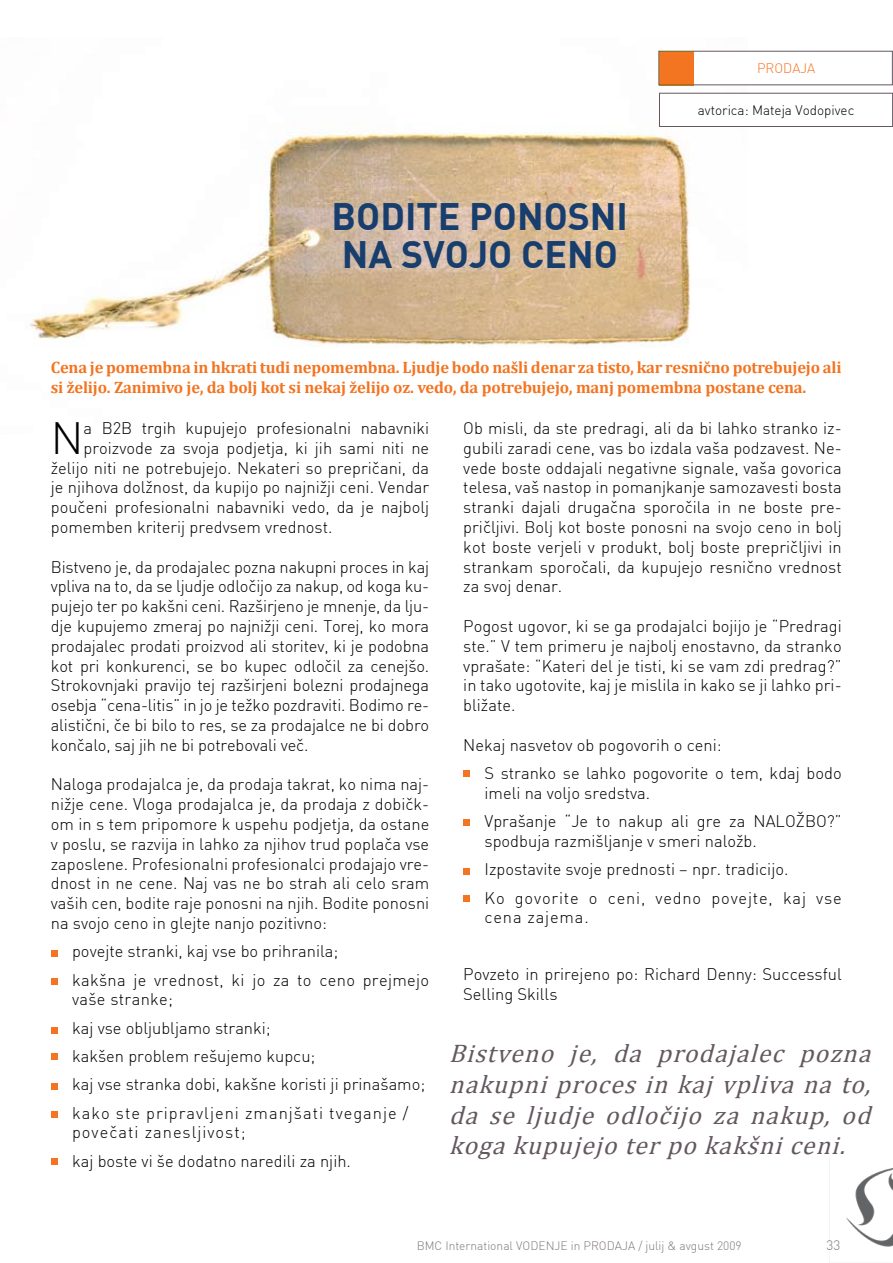
<style>
.page{position:relative;width:893px;height:1263px;background:#fff}
.page>*{position:absolute;margin:0;border:0;box-sizing:border-box;transform-origin:0 0}
.t1{font:44.25px "DIN Light";color:#000}
.t2{font:37.5px/37.5px "DIN Bold";color:#183e6e}
.t3{font:italic 25.5px/30.6px "Cambria";color:#645860;text-align:justify}
.t4{font:16.5px/19.8px "DIN Light";color:#000}
.t5{font:700 16.5px/19.8px "Cambria";letter-spacing:-.01em;color:#f37421}
.t6{font:16.5px/28.3px "DIN Light";letter-spacing:.02em;color:#000}
.t7{font:16.5px "DIN Light";letter-spacing:.05em;color:#000}
.t8{font:13.5px "DIN Light";color:#000}
.t9{font:13.5px "DIN Light";color:#f37421}
.t10{font:13.5px "DIN Light";color:#80777e}
.t11{font:12px "DIN Light";color:#80777e}
</style>
<div class="page">
<img style="left:829px;top:1158px;width:64px;height:105px">
<img style="left:30px;top:50px;width:718px;height:297px">
<svg style="left:51px;top:951px;width:6px;height:6px"></svg>
<div style="left:51px;top:978px;width:6px;height:7px;background:#f37421"></div>
<svg style="left:51px;top:1027px;width:6px;height:6px"></svg>
<div style="left:51px;top:1053px;width:6px;height:7px;background:#f37421"></div>
<svg style="left:51px;top:1083px;width:6px;height:6px"></svg>
<svg style="left:51px;top:1111px;width:6px;height:6px"></svg>
<svg style="left:51px;top:1159px;width:6px;height:6px"></svg>
<div style="left:463px;top:770px;width:7px;height:6px;background:#f37421"></div>
<div style="left:463px;top:819px;width:7px;height:6px;background:#f37421"></div>
<div style="left:463px;top:868px;width:7px;height:6px;background:#f37421"></div>
<div style="left:463px;top:895px;width:7px;height:6px;background:#f37421"></div>
<div style="left:659px;top:51px;width:233px;height:34px;background:#fff"></div>
<div style="left:659px;top:51px;width:233px;height:34px;border:1px solid #645860"></div>
<div style="left:659px;top:51px;width:34px;height:34px;background:#f37421"></div>
<div style="left:659px;top:93px;width:234px;height:33px;background:#fff"></div>
<div style="left:659px;top:93px;width:234px;height:34px;border:1px solid #645860"></div>
<h2 class="t2" style="left:331px;top:196px;width:298px">BODITE PONOSNI<br>NA SVOJO CENO</h2>
<p class="t9" style="left:757px;top:60px;width:60px">PRODAJA</p>
<p class="t8" style="left:698px;top:102px;width:158px">avtorica: Mateja Vodopivec</p>
<p class="t5" style="left:51px;top:357px;width:792px">Cena je pomembna in hkrati tudi nepomembna. Ljudje bodo našli denar za tisto, kar resnično potrebujejo ali si želijo. Zanimivo je, da bolj kot si nekaj želijo oz. vedo, da potrebujejo, manj pomembna postane cena.</p>
<h1 class="t1" style="left:51px;top:410px;width:34px">N</h1>
<p class="t4" style="left:84px;top:418px;width:347px">a B2B trgih kupujejo profesionalni nabavniki</p>
<p class="t4" style="left:463px;top:418px;width:380px;text-align:justify">Ob misli, da ste predragi, ali da bi lahko stranko iz&shy;gubili zaradi cene, vas bo izdala vaša podzavest. Ne&shy;vede boste oddajali negativne signale, vaša govorica telesa, vaš nastop in pomanjkanje samozavesti bosta stranki dajali drugačna sporočila in ne boste pre&shy;pričljivi. Bolj kot boste ponosni na svojo ceno in bolj kot boste verjeli v produkt, bolj boste prepričljivi in strankam sporočali, da kupujejo resnično vrednost za svoj denar.</p>
<p class="t4" style="left:463px;top:616px;width:380px;text-align:justify">Pogost ugovor, ki se ga prodajalci bojijo je “Predragi ste.” V tem primeru je najbolj enostavno, da stranko vprašate: “Kateri del je tisti, ki se vam zdi predrag?” in tako ugotovite, kaj je mislila in kako se ji lahko pri&shy;bližate.</p>
<p class="t4" style="left:485px;top:731px;width:359px;line-height:28.3px;text-indent:-21px">Nekaj nasvetov ob pogovorih o ceni:<br>S stranko se lahko pogovorite o tem, kdaj bodo</p>
<p class="t4" style="left:485px;top:779px;width:359px;line-height:28.3px">imeli na voljo sredstva.<br>Vprašanje “Je to nakup ali gre za NALOŽBO?”</p>
<p class="t4" style="left:485px;top:827px;width:359px;line-height:28.3px">spodbuja razmišljanje v smeri naložb.<br>Izpostavite svoje prednosti – npr. tradicijo.<br>Ko govorite o ceni, vedno povejte, kaj vse</p>
<p class="t7" style="left:485px;top:907px;width:106px">cena zajema.</p>
<p class="t4" style="left:84px;top:438px;width:347px">proizvode za svoja podjetja, ki jih sami niti ne</p>
<p class="t4" style="left:51px;top:458px;width:380px">želijo niti ne potrebujejo. Nekateri so prepričani, da</p>
<p class="t4" style="left:51px;top:478px;width:380px">je njihova dolžnost, da kupijo po najnižji ceni. Vendar</p>
<p class="t4" style="left:51px;top:497px;width:380px">poučeni profesionalni nabavniki vedo, da je najbolj</p>
<p class="t4" style="left:51px;top:517px;width:283px">pomemben kriterij predvsem vrednost.</p>
<p class="t4" style="left:51px;top:557px;width:380px;text-align:justify">Bistveno je, da prodajalec pozna nakupni proces in kaj vpliva na to, da se ljudje odločijo za nakup, od koga ku&shy;pujejo ter po kakšni ceni. Razširjeno je mnenje, da lju&shy;dje kupujemo zmeraj po najnižji ceni. Torej, ko mora prodajalec prodati proizvod ali storitev, ki je podobna kot pri konkurenci, se bo kupec odločil za cenejšo.<br>Strokovnjaki pravijo tej razširjeni bolezni prodajnega osebja “cena-litis” in jo je težko pozdraviti. Bodimo re&shy;alistični, če bi bilo to res, se za prodajalce ne bi dobro končalo, saj jih ne bi potrebovali več.</p>
<p class="t4" style="left:51px;top:775px;width:380px;text-align:justify">Naloga prodajalca je, da prodaja takrat, ko nima naj&shy;nižje cene. Vloga prodajalca je, da prodaja z dobičk&shy;om in s tem pripomore k uspehu podjetja, da ostane v poslu, se razvija in lahko za njihov trud poplača vse zaposlene. Profesionalni profesionalci prodajajo vre&shy;dnost in ne cene. Naj vas ne bo strah ali celo sram vaših cen, bodite raje ponosni na njih. Bodite ponosni na svojo ceno in glejte nanjo pozitivno:</p>
<p class="t6" style="left:72px;top:937px;width:359px">povejte stranki, kaj vse bo prihranila;<br>kakšna je vrednost, ki jo za to ceno prejmejo</p>
<p class="t4" style="left:72px;top:985px;width:355px;line-height:28.3px">vaše stranke;<br>kaj vse obljubljamo stranki;<br>kakšen problem rešujemo kupcu;<br>kaj vse stranka dobi, kakšne koristi ji prinašamo; kako ste pripravljeni zmanjšati tveganje /</p>
<p class="t4" style="left:72px;top:1118px;width:280px;line-height:28.3px">povečati zanesljivost;<br>kaj boste vi še dodatno naredili za njih.</p>
<p class="t4" style="left:463px;top:964px;width:380px">Povzeto in prirejeno po: Richard Denny: Successful<br>Selling Skills</p>
<h3 class="t3" style="left:449px;top:1038px;width:461px">Bistvenoje,daprodajalecpozna nakupniprocesinkajvplivanato, daseljudjeodločijozanakup,od kogakupujejoterpokakšniceni.</h3>
<p class="t11" style="left:417px;top:1238px;width:326px">BMC International VODENJE in PRODAJA / julij &amp; avgust 2009</p>
<p class="t10" style="left:826px;top:1237px;width:15px">33</p>
</div>
